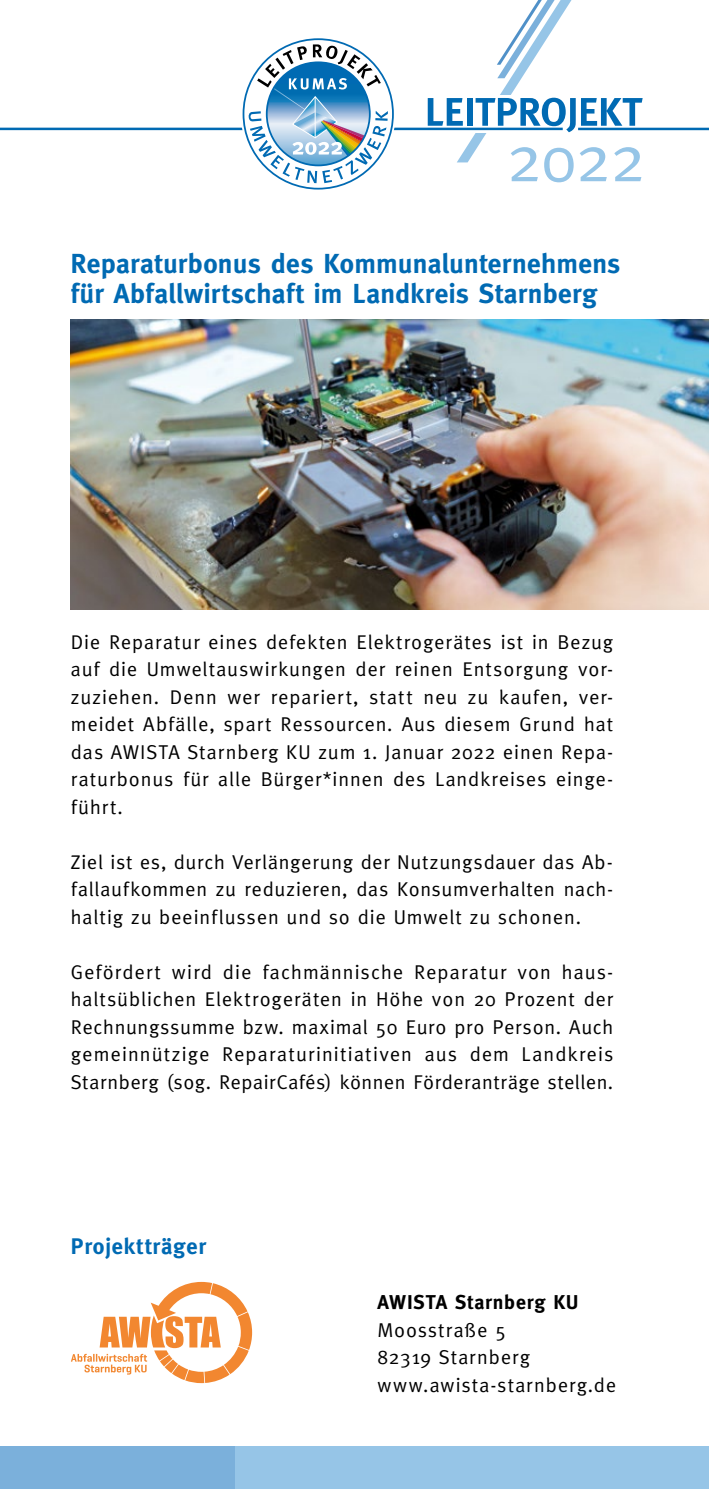
<style>
.page{position:relative;width:709px;height:1489px;background:#fff}
.page>*{position:absolute;margin:0;border:0;box-sizing:border-box;transform-origin:0 0}
.t1{font:65.75px "Meta";color:#96c5e7}
.t2{font:700 27.5px/30px "Meta";letter-spacing:.01em;color:#006ab3}
.t3{font:700 22.5px "Meta";letter-spacing:.035em;color:#006ab3}
.t4{font:20px/27.5px "Meta";letter-spacing:.05em;color:#000;text-align:justify}
.t5{font:700 20px "Meta";letter-spacing:.035em;color:#000}
</style>
<div class="page">
<div style="left:0;top:1446px;width:236px;height:42px;background:#7bb0db"></div>
<div style="left:236px;top:1446px;width:473px;height:42px;background:#96c5e7"></div>
<hr style="left:0;top:128px;width:562px;height:2px;background:#006ab3">
<hr style="left:578px;top:128px;width:131px;height:2px;background:#006ab3">
<svg style="left:428px;top:0;width:147px;height:162px"></svg>
<svg style="left:581px;top:98px;width:61px;height:28px"></svg>
<svg style="left:241px;top:36px;width:154px;height:155px"></svg>
<svg style="left:248px;top:44px;width:140px;height:139px"></svg>
<img style="left:71px;top:319px;width:638px;height:290px">
<svg style="left:71px;top:1281px;width:181px;height:101px"></svg>
<h1 class="t1" style="left:506px;top:120px;width:140px">2022</h1>
<h2 class="t2" style="left:71px;top:248px;width:551px">Reparaturbonus des Kommunalunternehmens für Abfallwirtschaft im Landkreis Starnberg</h2>
<p class="t4" style="left:71px;top:628px;width:544px">Die Reparatur eines defekten Elektrogerätes ist in Bezug auf die Umweltauswirkungen der reinen Entsorgung vor&shy;zuziehen. Denn wer repariert, statt neu zu kaufen, ver&shy;meidet Abfälle, spart Ressourcen. Aus diesem Grund hat das AWISTA Starnberg KU zum 1. Januar 2022 einen Repa&shy;raturbonus für alle Bürger*innen des Landkreises einge&shy;führt.</p>
<p class="t4" style="left:71px;top:848px;width:544px">Ziel ist es, durch Verlängerung der Nutzungsdauer das Ab&shy;fallaufkommen zu reduzieren, das Konsumverhalten nach&shy;haltig zu beeinflussen und so die Umwelt zu schonen.</p>
<p class="t4" style="left:71px;top:958px;width:544px">Gefördert wird die fachmännische Reparatur von haus&shy;haltsüblichen Elektrogeräten in Höhe von 20 Prozent der Rechnungssumme bzw. maximal 50 Euro pro Person. Auch gemeinnützige Reparaturinitiativen aus dem Landkreis Starnberg (sog. RepairCafés) können Förderanträge stellen.</p>
<p class="t3" style="left:71px;top:1233px;width:137px">Projektträger</p>
<p class="t5" style="left:377px;top:1290px;width:202px">AWISTA Starnberg KU</p>
<p class="t4" style="left:377px;top:1315px;width:240px;text-align:left">Moosstraße 5<br>82319 Starnberg www.awista-starnberg.de</p>
</div>
